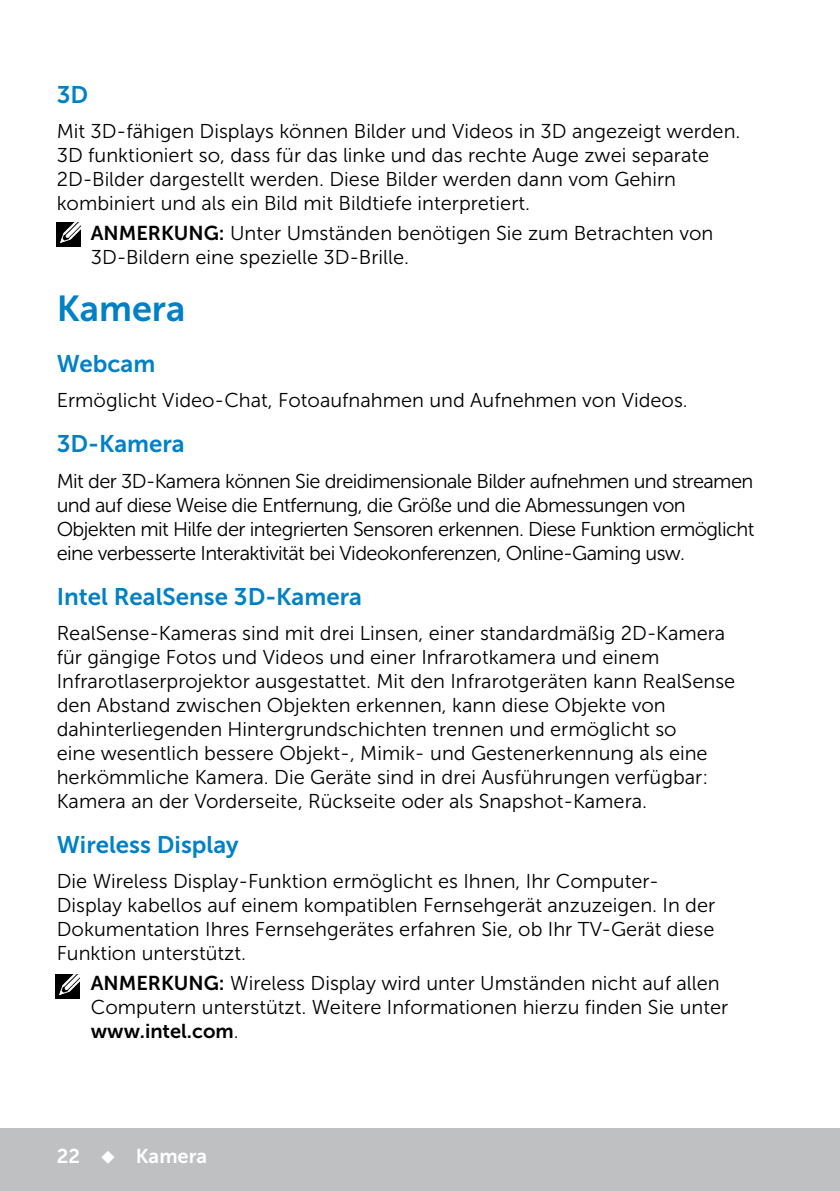
<style>
.page{position:relative;width:840px;height:1191px;background:#fff}
.page>*{position:absolute;margin:0;border:0;box-sizing:border-box;transform-origin:0 0}
.Head1{font:36px "Museo Sans For Dell 700";color:#0081c6}
.Head2{font:24px "Museo Sans For Dell 700";color:#0081c6}
.Paragraph{font:20px/24px "Museo Sans For Dell 300";color:#000}
.Paragraph-2{font:20px/24px "Museo Sans For Dell 300";letter-spacing:-.03em;color:#000}
.Note{font:20px/24px "Museo Sans For Dell 300";color:#000}
.t1{font:20px "Museo Sans For Dell 700";color:#fff}
.s1{font-family:"Museo Sans For Dell 700"}
</style>
<div class="page">
<div style="left:0;top:1128px;width:839px;height:63px;background:#bec0c2"></div>
<div style="left:57px;top:222px;width:24px;height:24px;background:#000"></div>
<svg style="left:60px;top:222px;width:21px;height:21px"></svg>
<div style="left:56px;top:974px;width:24px;height:24px;background:#000"></div>
<svg style="left:59px;top:974px;width:21px;height:21px"></svg>
<p class="Head2" style="left:57px;top:81px;width:33px">3D</p>
<p class="Paragraph" style="left:57px;top:120px;width:684px">Mit 3D-fähigen Displays können Bilder und Videos in 3D angezeigt werden.<br>3D funktioniert so, dass für das linke und das rechte Auge zwei separate 2D-Bilder dargestellt werden. Diese Bilder werden dann vom Gehirn kombiniert und als ein Bild mit Bildtiefe interpretiert.</p>
<p class="Note" style="left:91px;top:221px;width:624px"><span class="s1">ANMERKUNG:</span> Unter Umständen benötigen Sie zum Betrachten von<br>3D-Bildern eine spezielle 3D-Brille.</p>
<p class="Head1" style="left:57px;top:289px;width:130px">Kamera</p>
<p class="Head2" style="left:57px;top:350px;width:100px">Webcam</p>
<p class="Paragraph" style="left:57px;top:388px;width:632px">Ermöglicht Video-Chat, Fotoaufnahmen und Aufnehmen von Videos.</p>
<p class="Head2" style="left:57px;top:430px;width:129px">3D-Kamera</p>
<p class="Paragraph-2" style="left:57px;top:469px;width:698px">Mit der 3D-Kamera können Sie dreidimensionale Bilder aufnehmen und streamen und auf diese Weise die Entfernung, die Größe und die Abmessungen von Objekten mit Hilfe der integrierten Sensoren erkennen. Diese Funktion ermöglicht eine verbesserte Interaktivität bei Videokonferenzen, Online-Gaming usw.</p>
<p class="Head2" style="left:57px;top:583px;width:306px">Intel RealSense 3D-Kamera</p>
<p class="Paragraph" style="left:57px;top:621px;width:679px">RealSense-Kameras sind mit drei Linsen, einer standardmäßig 2D-Kamera für gängige Fotos und Videos und einer Infrarotkamera und einem Infrarotlaserprojektor ausgestattet. Mit den Infrarotgeräten kann RealSense den Abstand zwischen Objekten erkennen, kann diese Objekte von dahinterliegenden Hintergrundschichten trennen und ermöglicht so<br>eine wesentlich bessere Objekt-, Mimik- und Gestenerkennung als eine herkömmliche Kamera. Die Geräte sind in drei Ausführungen verfügbar:<br>Kamera an der Vorderseite, Rückseite oder als Snapshot-Kamera.</p>
<p class="Head2" style="left:57px;top:831px;width:183px">Wireless Display</p>
<p class="Paragraph" style="left:57px;top:869px;width:659px">Die Wireless Display-Funktion ermöglicht es Ihnen, Ihr Computer-Display kabellos auf einem kompatiblen Fernsehgerät anzuzeigen. In der Dokumentation Ihres Fernsehgerätes erfahren Sie, ob Ihr TV-Gerät diese Funktion unterstützt.</p>
<p class="Note" style="left:91px;top:971px;width:638px"><span class="s1">ANMERKUNG:</span> Wireless Display wird unter Umständen nicht auf allen<br>Computern unterstützt. Weitere Informationen hierzu finden Sie unter <span class="s1">www.intel.com</span>.</p>
<p class="t1" style="left:57px;top:1144px;width:152px">22 ◆ Kamera</p>
</div>
